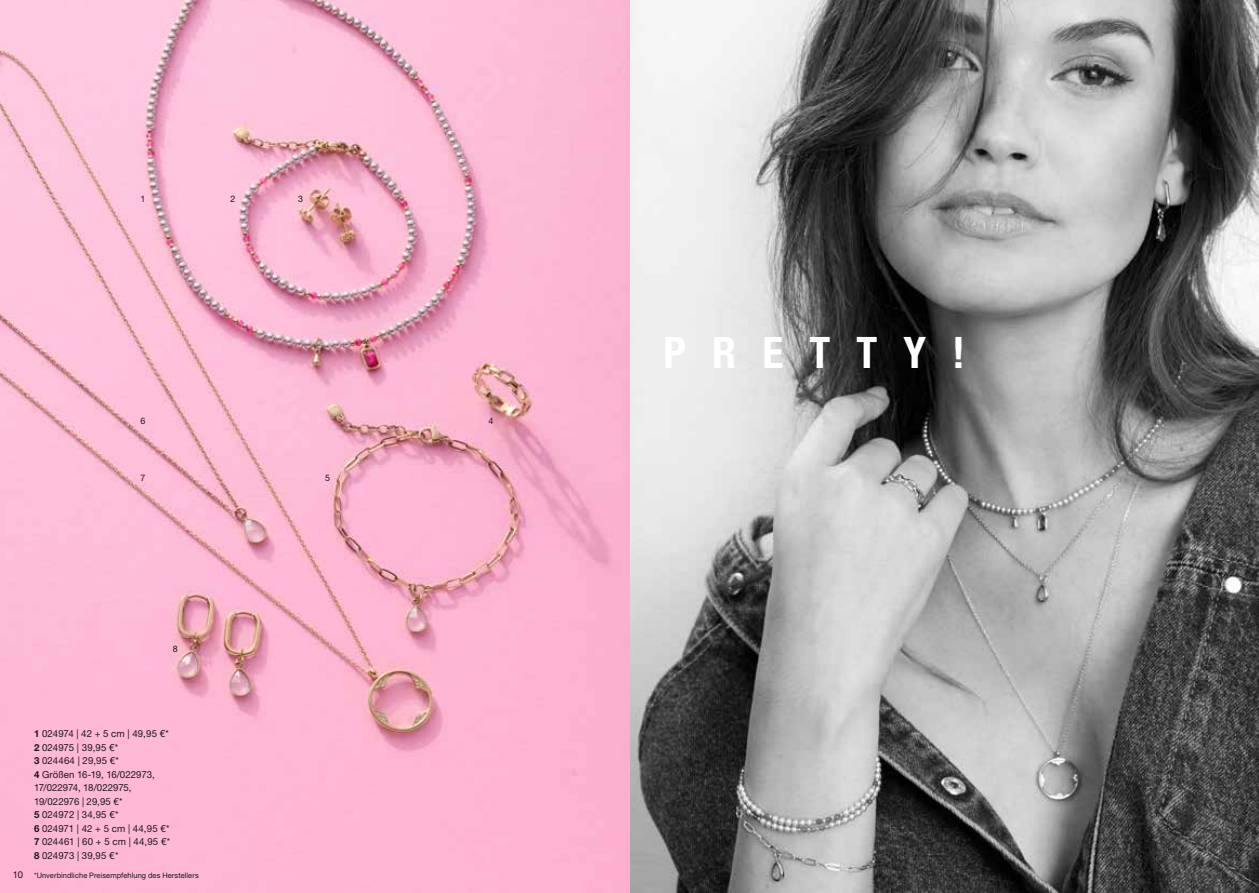
<style>
.page{position:relative;width:1259px;height:893px;background:#fff}
.page>*{position:absolute;margin:0;border:0;box-sizing:border-box;transform-origin:0 0}
.t1{font:700 condensed 43.5px "Helvetica Neue LT Std";letter-spacing:.6em;color:#fff}
.t2{font:9.75px/13.5px "Helvetica Neue LT Std";letter-spacing:.01em;color:#181716}
.t3{font:9px "Helvetica Neue LT Std";color:#181716}
.t4{font:7.5px "Helvetica Neue LT Std";letter-spacing:.01em;color:#181716}
.s1{font-weight:700}
.s2{font-size:9.45px}
</style>
<div class="page">
<img style="left:0;top:0;width:1259px;height:893px">
<p class="t3" style="left:140px;top:194px;width:6px">1</p>
<p class="t3" style="left:230px;top:194px;width:6px">2</p>
<p class="t3" style="left:298px;top:194px;width:6px">3</p>
<p class="t3" style="left:140px;top:415px;width:6px">6</p>
<p class="t3" style="left:140px;top:472px;width:6px">7</p>
<p class="t3" style="left:325px;top:472px;width:6px">5</p>
<p class="t3" style="left:173px;top:643px;width:6px">8</p>
<p class="t2" style="left:34px;top:727px;width:138px"><span class="s1">1</span> 024974 | 42 + 5 cm | 49,95 €*<br><span class="s1">2</span> 024975 | 39,95 €*<br><span class="s1">3</span> 024464 | 29,95 €*<br><span class="s1">4</span> Größen 16-19, 16/022973,<br>17/022974, 18/022975,<br>19/022976 | 29,95 €*<br><span class="s1">5</span> 024972 | 34,95 €*<br><span class="s1">6</span> 024971 | 42 + 5 cm | 44,95 €*<br><span class="s1">7</span> 024461 | 60 + 5 cm | 44,95 €*<br><span class="s1">8</span> 024973 | 39,95 €*</p>
<p class="t4" style="left:13px;top:871px;width:187px"><span class="s2">10</span> *Unverbindliche Preisempfehlung des Herstellers</p>
<p class="t3" style="left:488px;top:415px;width:6px">4</p>
<h1 class="t1" style="left:663px;top:326px;width:303px">PRETTY!</h1>
</div>
